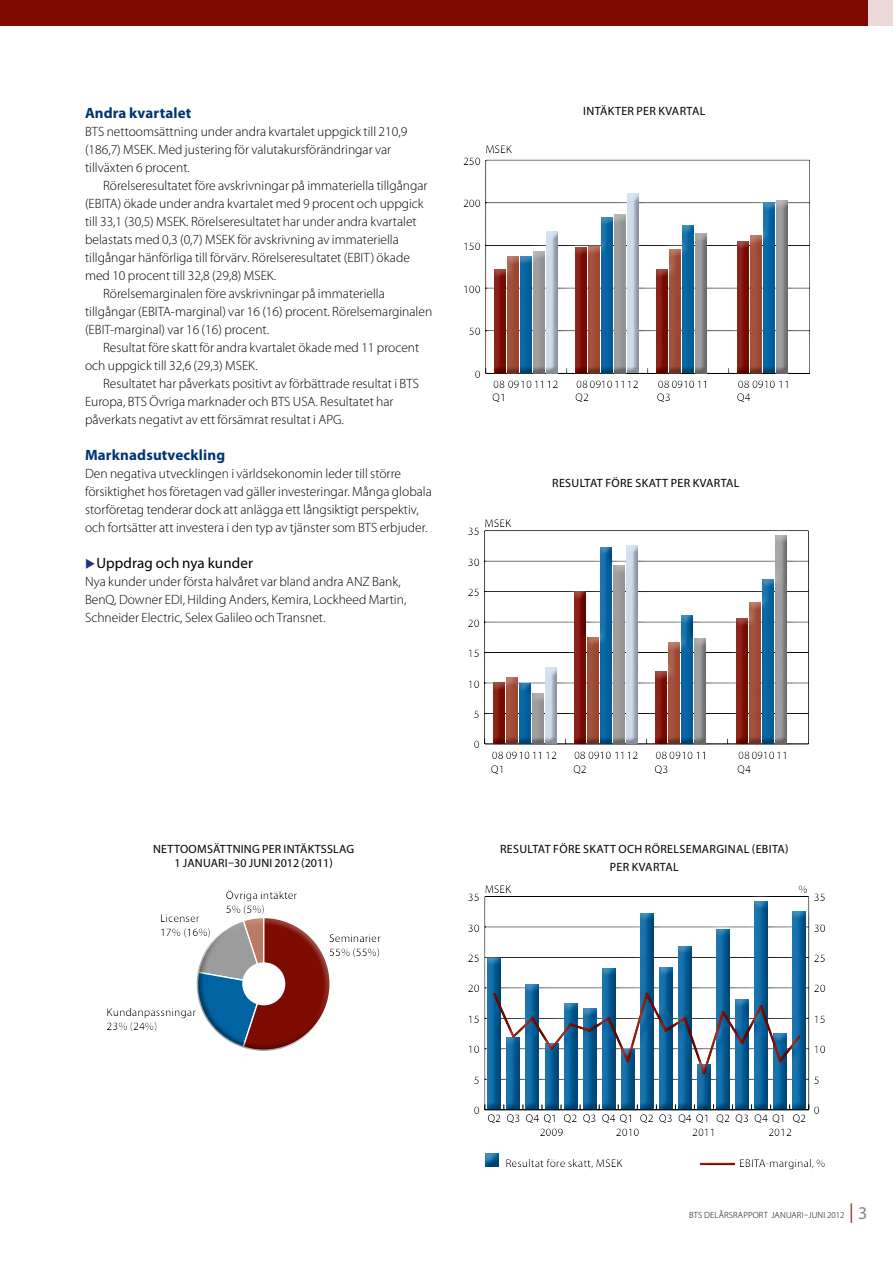
<style>
.page{position:relative;width:893px;height:1263px;background:#fff}
.page>*{position:absolute;margin:0;border:0;box-sizing:border-box;transform-origin:0 0}
.t1{font:700 15px "Myriad Pro";letter-spacing:.01em;color:#003470}
.t2{font:15px "Myriad Pro";letter-spacing:.01em;color:#000}
.t3{font:300 13.5px/18px "Myriad Pro";color:#000}
.t4{font:12px "Myriad Pro";letter-spacing:.02em;color:#000}
.t5{font:12px "Myriad Pro";color:#000}
.t6{font:11.55px/13.8px "Myriad Pro";color:#000}
.t7{font:300 9px "Myriad Pro";letter-spacing:.02em;color:#000}
.s1{font-weight:400;font-size:19.5px;color:#94352d}
.s2{font-weight:400;font-size:18px;color:#848484}
</style>
<div class="page">
<div style="left:867px;top:0;width:26px;height:26px;background:#ebdad9"></div>
<div style="left:0;top:0;width:867px;height:26px;background:#7d0b00"></div>
<div style="left:462px;top:142px;width:348px;height:268px;background:#000;opacity:.35"></div>
<div style="left:468px;top:517px;width:341px;height:265px;background:#000;opacity:.35"></div>
<div style="left:467px;top:882px;width:359px;height:289px;background:#000;opacity:.35"></div>
<div style="left:105px;top:888px;width:278px;height:163px;background:#000;opacity:.35"></div>
<p class="t1" style="left:85px;top:104px;width:108px">Andra kvartalet</p>
<p class="t3" style="left:85px;top:122px;width:324px">BTS nettoomsättning under andra kvartalet uppgick till 210,9 (186,7) MSEK. Med justering för valutakursförändringar var tillväxten 6 procent.</p>
<p class="t3" style="left:103px;top:176px;width:326px">Rörelseresultatet före avskrivningar på immateriella tillgångar</p>
<p class="t3" style="left:85px;top:194px;width:340px">(EBITA) ökade under andra kvartalet med 9 procent och uppgick</p>
<p class="t3" style="left:85px;top:212px;width:333px">till 33,1 (30,5) MSEK. Rörelseresultatet har under andra kvartalet</p>
<p class="t3" style="left:85px;top:230px;width:315px">belastats med 0,3 (0,7) MSEK för avskrivning av immateriella</p>
<p class="t3" style="left:85px;top:248px;width:326px">tillgångar hänförliga till förvärv. Rörelseresultatet (EBIT) ökade</p>
<p class="t3" style="left:85px;top:266px;width:193px">med 10 procent till 32,8 (29,8) MSEK.</p>
<p class="t3" style="left:103px;top:284px;width:283px">Rörelsemarginalen före avskrivningar på immateriella</p>
<p class="t3" style="left:85px;top:302px;width:349px">tillgångar (EBITA-marginal) var 16 (16) procent. Rörelsemarginalen</p>
<p class="t3" style="left:85px;top:320px;width:186px">(EBIT-marginal) var 16 (16) procent.</p>
<p class="t3" style="left:103px;top:338px;width:318px">Resultat före skatt för andra kvartalet ökade med 11 procent</p>
<p class="t3" style="left:85px;top:356px;width:174px">och uppgick till 32,6 (29,3) MSEK.</p>
<p class="t3" style="left:103px;top:374px;width:317px">Resultatet har påverkats positivt av förbättrade resultat i BTS</p>
<p class="t3" style="left:85px;top:392px;width:310px">Europa, BTS Övriga marknader och BTS U SA. Resultatet har</p>
<p class="t3" style="left:85px;top:410px;width:260px">påverkats negativt av ett försämrat resultat i APG.</p>
<p class="t1" style="left:85px;top:446px;width:142px">Marknadsutveckling</p>
<p class="t3" style="left:85px;top:464px;width:348px">Den negativa utvecklingen i världsekonomin leder till större försiktighet hos företagen vad gäller investeringar. Många globala storföretag tenderar dock att anlägga ett långsiktigt perspektiv, och fortsätter att investera i den typ av tjänster som BTS erbjuder.</p>
<p class="t2" style="left:96px;top:554px;width:158px">UPPDRAG OCH NYA KUNDER</p>
<p class="t3" style="left:85px;top:572px;width:323px">Nya kunder under första halvåret var bland andra ANZ Bank,<br>BenQ, Downer EDI, Hilding Anders, Kemira, Lockheed Martin,<br>Schneider Electric, Selex Galileo och Transnet.</p>
<p class="t4" style="left:153px;top:842px;width:162px">NETTOOMSÄTTN ING PER INTÄKTSS</p>
<p class="t4" style="left:333px;top:842px;width:14px">LAG</p>
<p class="t5" style="left:174px;top:856px;width:160px">1 JAN UARI–30 JUN I 2012 (2011)</p>
<p class="t6" style="left:160px;top:912px;width:52px">LICENSER<br>17% (16%)</p>
<p class="t6" style="left:226px;top:888px;width:73px">ÖVRIGA INTÄKTER<br>5% (5%)</p>
<p class="t6" style="left:107px;top:1006px;width:91px">KUNDANPASSNINGAR<br>23% (24%)</p>
<p class="t6" style="left:329px;top:931px;width:53px">SEMINARIER<br>55% (55%)</p>
<p class="t6" style="left:485px;top:143px;width:28px">MSEK</p>
<p class="t6" style="left:463px;top:154px;width:19px">250</p>
<p class="t6" style="left:463px;top:197px;width:19px">200</p>
<p class="t6" style="left:463px;top:239px;width:19px">150</p>
<p class="t6" style="left:463px;top:282px;width:19px">100</p>
<p class="t6" style="left:469px;top:325px;width:13px">50</p>
<p class="t4" style="left:583px;top:105px;width:32px">INTÄKTER</p>
<p class="t4" style="left:637px;top:105px;width:44px">PER KVARTA</p>
<p class="t4" style="left:700px;top:105px;width:7px">L</p>
<p class="t6" style="left:475px;top:367px;width:7px">0</p>
<p class="t6" style="left:492px;top:377px;width:68px">08 09101112<br>Q1</p>
<p class="t6" style="left:575px;top:377px;width:65px">0809101112<br>Q2</p>
<p class="t6" style="left:657px;top:377px;width:53px">080910 11<br>Q3</p>
<p class="t6" style="left:737px;top:377px;width:55px">08 0910 11<br>Q4</p>
<p class="t4" style="left:552px;top:476px;width:91px">RESULTAT FÖRE SKATT</p>
<p class="t4" style="left:671px;top:476px;width:44px">PER KVARTA</p>
<p class="t4" style="left:734px;top:476px;width:7px">L</p>
<p class="t6" style="left:485px;top:516px;width:28px">MSEK</p>
<p class="t6" style="left:468px;top:525px;width:13px">35</p>
<p class="t6" style="left:468px;top:555px;width:13px">30</p>
<p class="t6" style="left:468px;top:586px;width:13px">25</p>
<p class="t6" style="left:468px;top:616px;width:13px">20</p>
<p class="t6" style="left:468px;top:646px;width:13px">15</p>
<p class="t6" style="left:468px;top:677px;width:13px">10</p>
<p class="t6" style="left:474px;top:707px;width:7px">5</p>
<p class="t6" style="left:474px;top:738px;width:7px">0</p>
<p class="t6" style="left:491px;top:749px;width:68px">08 09101112<br>Q1</p>
<p class="t6" style="left:573px;top:749px;width:67px">08 0910 1112<br>Q2</p>
<p class="t6" style="left:654px;top:749px;width:54px">08 0910 11<br>Q3</p>
<p class="t6" style="left:737px;top:749px;width:52px">08091011<br>Q4</p>
<p class="t4" style="left:500px;top:842px;width:91px">RESULTAT FÖRE SKATT</p>
<p class="t4" style="left:619px;top:842px;width:70px">OCH RÖRELSEMARG</p>
<p class="t4" style="left:724px;top:842px;width:66px">INAL (EBITA)</p>
<p class="t4" style="left:610px;top:860px;width:44px">PER KVARTA</p>
<p class="t4" style="left:673px;top:860px;width:7px">L</p>
<p class="t6" style="left:485px;top:882px;width:28px">MSEK</p>
<p class="t6" style="left:798px;top:882px;width:11px">%</p>
<p class="t6" style="left:468px;top:890px;width:13px">35</p>
<p class="t6" style="left:814px;top:890px;width:13px">35</p>
<p class="t6" style="left:468px;top:921px;width:13px">30</p>
<p class="t6" style="left:814px;top:921px;width:13px">30</p>
<p class="t6" style="left:468px;top:951px;width:13px">25</p>
<p class="t6" style="left:814px;top:951px;width:13px">25</p>
<p class="t6" style="left:468px;top:982px;width:13px">20</p>
<p class="t6" style="left:814px;top:982px;width:13px">20</p>
<p class="t6" style="left:468px;top:1012px;width:13px">15</p>
<p class="t6" style="left:814px;top:1012px;width:13px">15</p>
<p class="t6" style="left:468px;top:1043px;width:13px">10</p>
<p class="t6" style="left:814px;top:1043px;width:13px">10</p>
<p class="t6" style="left:474px;top:1073px;width:7px">5</p>
<p class="t6" style="left:814px;top:1073px;width:7px">5</p>
<p class="t6" style="left:474px;top:1104px;width:7px">0</p>
<p class="t6" style="left:814px;top:1104px;width:7px">0</p>
<p class="t6" style="left:768px;top:1111px;width:39px;text-indent:-281px">Q2 Q3 Q4 Q1 Q2 Q3 Q4 Q1 Q2 Q3 Q4 Q1 Q2 Q3 Q4 Q1 Q2<br>2012</p>
<p class="t6" style="left:540px;top:1125px;width:25px">2009</p>
<p class="t6" style="left:505px;top:1156px;width:119px">RESULTAT FÖRE SKATT, MSEK</p>
<p class="t6" style="left:739px;top:1156px;width:88px">EBITA-MARGINAL, %</p>
<p class="t6" style="left:616px;top:1125px;width:25px">2010</p>
<p class="t6" style="left:692px;top:1125px;width:25px">2011</p>
<p class="t7" style="left:689px;top:1210px;width:180px">BTS delårsrapport januari–juni 2012 <span class="s1">|</span> <span class="s2">3</span></p>
</div>
